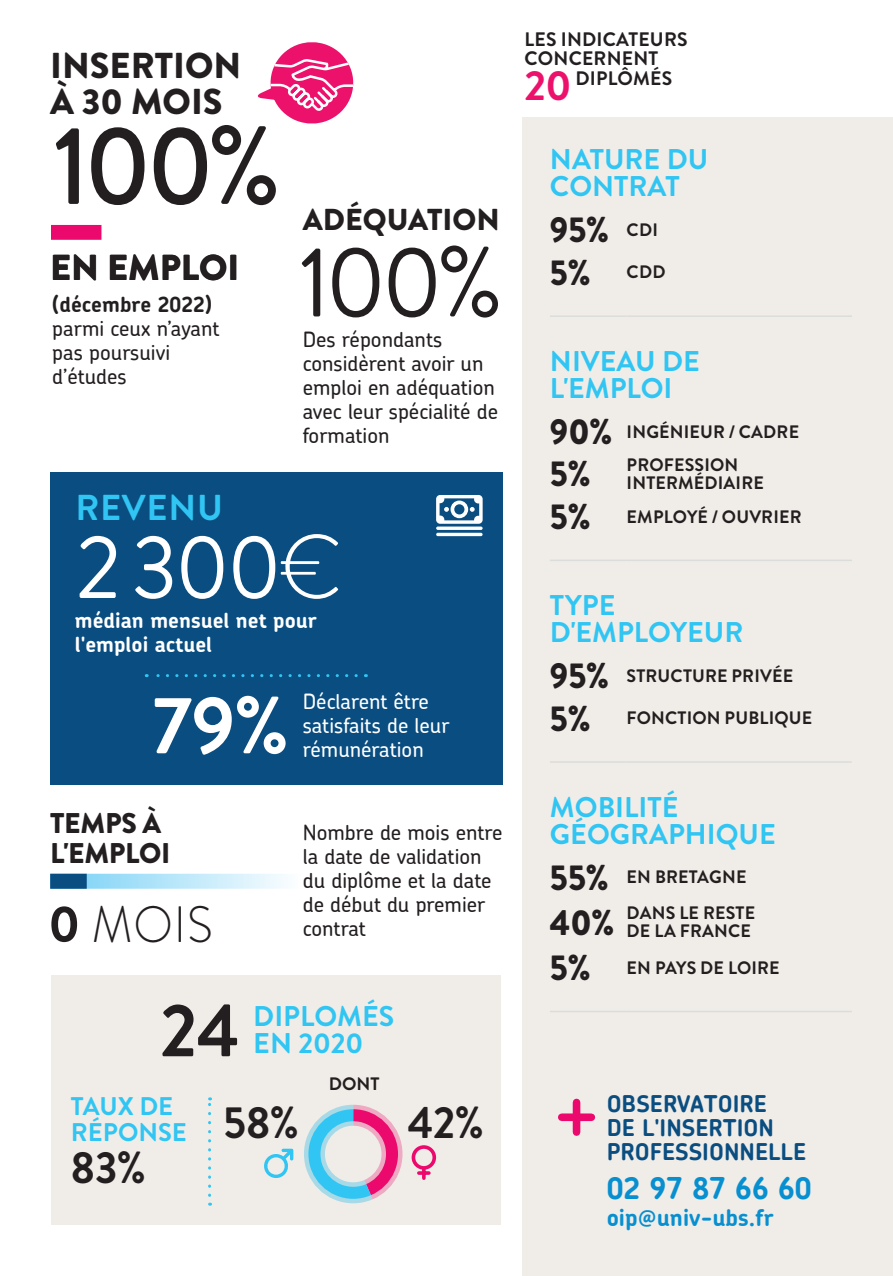
<style>
.page{position:relative;width:893px;height:1276px;background:#fff}
.page>*{position:absolute;margin:0;border:0;box-sizing:border-box;transform-origin:0 0}
.t1{font:500 111px "Brandon Grotesque";color:#231f20}
.t2{font:99.9px "Brandon Grotesque";color:#231f20}
.t3{font:90px "Brandon Grotesque";color:#fff;scale:.96 1}
.t4{font:700 81px "Brandon Grotesque";color:#fff}
.t5{font:700 75px "Brandon Grotesque";color:#231f20;scale:.95 1}
.t6{font:300 51px "Brandon Grotesque";color:#231f20;scale:.93 1}
.t7{font:700 45px "Brandon Grotesque";color:#231f20;scale:.95 1}
.t8{font:900 36px/36px "Brandon Grotesque";color:#231f20}
.t9{font:700 36px "Brandon Grotesque";letter-spacing:.02em;color:#30c5f3}
.t10{font:900 36px "Brandon Grotesque";color:#231f20;scale:.95 1}
.t11{font:900 30.3px "Brandon Grotesque";color:#231f20}
.t12{font:700 30px "Chevin";color:#088fd0}
.t13{font:700 28.5px/27px "Brandon Grotesque";color:#30c5f3}
.t14{font:900 28.5px/30px "Brandon Grotesque";letter-spacing:-.01em;color:#231f20}
.t15{font:700 25.5px/25.5px "Brandon Grotesque";color:#30c5f3}
.t16{font:700 23.1px/24px "Chevin";color:#0a4d80}
.t17{font:700 23.1px "Chevin";color:#088fd0}
.t18{font:500 21px/24px "Chevin";color:#231f20}
.t19{font:500 21px/24px "Chevin";color:#fff}
.t20{font:700 21px/24px "Chevin";color:#fff}
.t21{font:700 21px "Chevin";color:#231f20}
.t22{font:700 19.5px/19.5px "Brandon Grotesque";letter-spacing:.01em;color:#231f20}
.t23{font:700 18px/33.6px "Brandon Grotesque";letter-spacing:.01em;color:#231f20}
.s1{font-weight:300}
.s2{font-weight:700}
.s3{font-size:42px;color:#ec126c}
.s4{font-weight:900;font-size:36px}
</style>
<div class="page">
<div style="left:522px;top:117px;width:371px;height:1159px;background:#f0ede8"></div>
<div style="left:51px;top:975px;width:450px;height:250px;background:#f0ede8"></div>
<div style="left:50px;top:472px;width:453px;height:312px;background:#0a4d80"></div>
<div style="left:51px;top:225px;width:50px;height:15px;background:#ec096d"></div>
<svg style="left:87px;top:873px;width:197px;height:15px;background:#c1e9fa"></svg>
<div style="left:50px;top:873px;width:37px;height:15px;background:#0a4d80"></div>
<div style="left:412px;top:1145px;width:24px;height:24px;border:4px solid #ec096d;border-radius:50%"></div>
<svg style="left:422px;top:1168px;width:4px;height:10px"></svg>
<svg style="left:419px;top:1171px;width:10px;height:3px"></svg>
<svg style="left:208px;top:1097px;width:3px;height:98px"></svg>
<svg style="left:146px;top:674px;width:210px;height:3px"></svg>
<div style="left:573px;top:1102px;width:7px;height:30px;background:#ec096d"></div>
<div style="left:562px;top:1113px;width:29px;height:8px;background:#ec096d"></div>
<svg style="left:257px;top:42px;width:97px;height:82px"></svg>
<svg style="left:436px;top:495px;width:47px;height:41px"></svg>
<hr style="left:550px;top:315px;width:76px;height:2px;background:#dbdddb">
<hr style="left:626px;top:315px;width:226px;height:2px;background:#dbdddb">
<hr style="left:550px;top:559px;width:76px;height:2px;background:#dbdddb">
<hr style="left:626px;top:559px;width:226px;height:2px;background:#dbdddb">
<hr style="left:550px;top:761px;width:76px;height:2px;background:#dbdddb">
<hr style="left:626px;top:761px;width:226px;height:2px;background:#dbdddb">
<hr style="left:550px;top:1010px;width:76px;height:2px;background:#dbdddb">
<hr style="left:626px;top:1010px;width:226px;height:2px;background:#dbdddb">
<svg style="left:264px;top:1104px;width:139px;height:100px"></svg>
<h3 class="t8" style="left:50px;top:48px;width:193px">INSERTION<br>À 30 MOIS</h3>
<h1 class="t1" style="left:53px;top:89px;width:230px">100%</h1>
<h3 class="t8" style="left:50px;top:249px;width:191px">EN EMPLOI</h3>
<p class="t21" style="left:52px;top:291px;width:161px">(décembre 2022)</p>
<p class="t18" style="left:52px;top:316px;width:169px">parmi ceux n’ayant pas poursuivi d’études</p>
<h3 class="t9" style="left:75px;top:482px;width:149px">REVENU</h3>
<h3 class="t11" style="left:303px;top:198px;width:198px">ADÉQUATION</h3>
<h2 class="t2" style="left:299px;top:213px;width:206px">100%</h2>
<p class="t18" style="left:303px;top:327px;width:197px">Des répondants considèrent avoir un emploi en adéquation avec leur spécialité de formation</p>
<h3 class="t3" style="left:76px;top:505px;width:279px">2300<span class="s1">€</span></h3>
<p class="t20" style="left:75px;top:608px;width:243px">médian mensuel net pour l'emploi actuel</p>
<p class="t19" style="left:303px;top:689px;width:148px">Déclarent être satisfaits de leur rémunération</p>
<h3 class="t4" style="left:152px;top:669px;width:138px">79%</h3>
<h3 class="t14" style="left:50px;top:808px;width:122px">TEMPS À<br>L'EMPLOI</h3>
<h3 class="t6" style="left:48px;top:889px;width:179px"><span class="s2">0</span> MOIS</h3>
<p class="t18" style="left:303px;top:819px;width:201px">Nombre de mois entre la date de validation du diplôme et la date de début du premier contrat</p>
<h3 class="t5" style="left:160px;top:978px;width:85px">24</h3>
<h3 class="t13" style="left:253px;top:1003px;width:142px">DIPLOMÉS<br>EN 2020</h3>
<p class="t23" style="left:329px;top:1067px;width:52px">DONT</p>
<p class="t15" style="left:71px;top:1094px;width:117px">TAUX DE<br>RÉPONSE</p>
<h3 class="t7" style="left:71px;top:1136px;width:80px">83%</h3>
<h3 class="t7" style="left:224px;top:1091px;width:81px">58%</h3>
<h3 class="t7" style="left:408px;top:1091px;width:81px">42%</h3>
<p class="t22" style="left:524px;top:30px;width:165px">LES INDICATEURS<br>CONCERNENT<br><span class="s3">20</span> DIPLÔMÉS</p>
<h3 class="t13" style="left:550px;top:146px;width:160px">NATURE DU<br>CONTRAT</h3>
<h3 class="t10" style="left:550px;top:204px;width:115px">95% <sup>CDI</sup></h3>
<p class="t23" style="left:550px;top:256px;width:117px"><span class="s4">5%</span> CDD</p>
<h3 class="t13" style="left:550px;top:348px;width:151px">NIVEAU DE<br>L'EMPLOI</h3>
<p class="t23" style="left:550px;top:415px;width:251px"><span class="s4">90%</span> INGÉNIEUR / CADRE<br><span class="s4">5%</span> PROFESSION</p>
<p class="t23" style="left:550px;top:466px;width:253px;text-indent:77px">INTERMÉDIAIRE<br><span class="s4">5%</span> EMPLOYÉ / OUVRIER</p>
<h3 class="t13" style="left:550px;top:592px;width:195px">TYPE<br>D'EMPLOYEUR</h3>
<p class="t23" style="left:550px;top:659px;width:245px"><span class="s4">95%</span> STRUCTURE PRIVÉE</p>
<p class="t23" style="left:550px;top:701px;width:264px"><span class="s4">5%</span> FONCTION PUBLIQUE</p>
<h3 class="t13" style="left:550px;top:794px;width:227px">MOBILITÉ<br>GÉOGRAPHIQUE</h3>
<p class="t23" style="left:550px;top:859px;width:207px;line-height:36px"><span class="s4">55%</span> EN BRETAGNE<br><span class="s4">40%</span> DANS LE RESTE</p>
<p class="t23" style="left:550px;top:913px;width:231px;line-height:36.3px;text-indent:77px">DE LA FRANCE<br><span class="s4">5%</span> EN PAYS DE LOIRE</p>
<p class="t16" style="left:607px;top:1091px;width:201px">OBSERVATOIRE<br>DE L'INSERTION<br>PROFESSIONNELLE</p>
<h3 class="t12" style="left:607px;top:1168px;width:206px">02 97 87 66 60</h3>
<p class="t17" style="left:607px;top:1202px;width:169px">oip@univ-ubs.fr</p>
</div>
